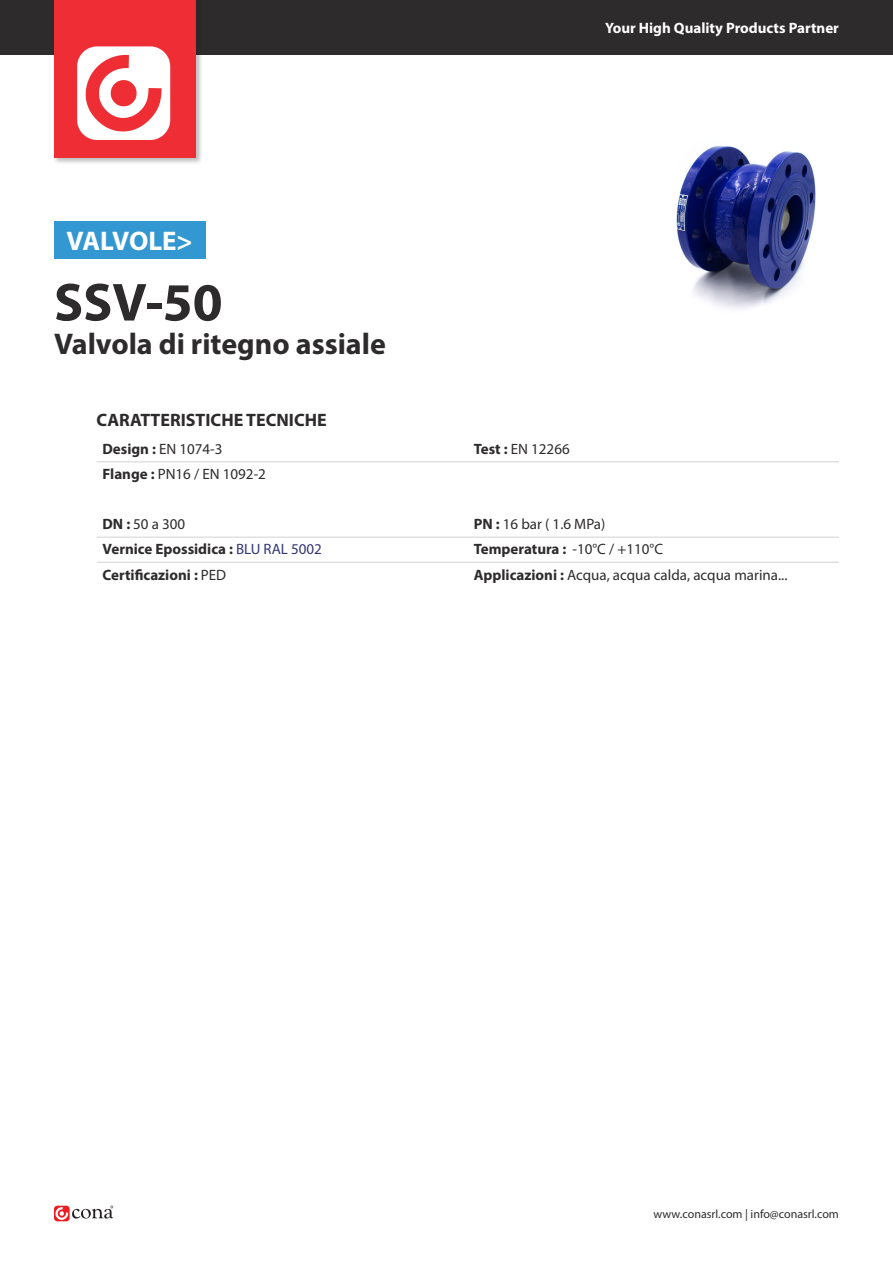
<style>
.page{position:relative;width:893px;height:1263px;background:#fff}
.page>*{position:absolute;margin:0;border:0;box-sizing:border-box;transform-origin:0 0}
.t1{font:700 54px "Myriad Pro";color:#2e2b2c}
.t2{font:700 30px "Myriad Pro";color:#2e2b2c}
.t3{font:700 27px "Myriad Pro";letter-spacing:-.005em;color:#fff}
.t4{font:700 18px "Myriad Pro";color:#2e2b2c}
.t5{font:15px "Myriad Pro";color:#2e2b2c}
.t6{font:700 15px "Myriad Pro";color:#2e2b2c}
.t7{font:700 15px "Myriad Pro";color:#fff}
.t8{font:12px "Myriad Pro";color:#2e2b2c}
.s1{font-weight:700}
.s2{font-weight:400;color:#333774}
.s3{font-weight:400}
</style>
<div class="page">
<div style="left:54px;top:221px;width:151px;height:38px;background:#3397d1"></div>
<div style="left:0;top:0;width:893px;height:54px;background:#2e2b2c"></div>
<div style="left:52px;top:0;width:151px;height:165px;background:#231f20;opacity:.3"></div>
<div style="left:54px;top:0;width:142px;height:157px;background:#ee2d34"></div>
<img style="left:77px;top:47px;width:94px;height:93px">
<img style="left:676px;top:145px;width:140px;height:164px">
<hr style="left:97px;top:537px;width:371px;height:1px;background:#d1d2d4">
<hr style="left:468px;top:537px;width:371px;height:1px;background:#d1d2d4">
<hr style="left:97px;top:562px;width:371px;height:1px;background:#d1d2d4">
<hr style="left:468px;top:562px;width:371px;height:1px;background:#d1d2d4">
<hr style="left:97px;top:461px;width:371px;height:1px;background:#d1d2d4">
<hr style="left:468px;top:461px;width:371px;height:1px;background:#d1d2d4">
<div style="left:54px;top:1206px;width:16px;height:15px;background:#ee1d23;border-radius:3px"></div>
<svg style="left:55px;top:1205px;width:58px;height:15px"></svg>
<p class="t3" style="left:67px;top:223px;width:128px">VALVOLE&gt;</p>
<p class="t1" style="left:54px;top:267px;width:170px">SSV-50</p>
<p class="t2" style="left:54px;top:324px;width:333px">Valvola di ritegno assiale</p>
<p class="t4" style="left:97px;top:408px;width:232px">CARATTERISTICHE TECNICHE</p>
<p class="t7" style="left:605px;top:18px;width:235px">Your High Quality Products Partner</p>
<p class="t5" style="left:103px;top:440px;width:122px"><span class="s1">Design :</span> EN 1074-3</p>
<p class="t5" style="left:474px;top:440px;width:97px"><span class="s1">Test :</span> EN 12266</p>
<p class="t5" style="left:103px;top:465px;width:165px"><span class="s1">Flange :</span> PN16 / EN 1092-2</p>
<p class="t5" style="left:103px;top:515px;width:84px"><span class="s1">DN :</span> 50 a 300</p>
<p class="t5" style="left:474px;top:515px;width:133px"><span class="s1">PN :</span> 16 bar ( 1.6 MPa)</p>
<p class="t6" style="left:103px;top:540px;width:221px">Vernice Epossidica : <span class="s2">BLU RAL 5002</span></p>
<p class="t6" style="left:474px;top:540px;width:191px">Temperatura : <span class="s3">-10°C / +110°C</span></p>
<p class="t6" style="left:103px;top:565px;width:125px">Certificazioni : <span class="s3">PED</span></p>
<p class="t5" style="left:474px;top:565px;width:315px"><span class="s1">Applicazioni :</span> Acqua, acqua calda, acqua marina...</p>
<p class="t8" style="left:654px;top:1206px;width:187px">www.conasrl.com | info@conasrl.com</p>
</div>
